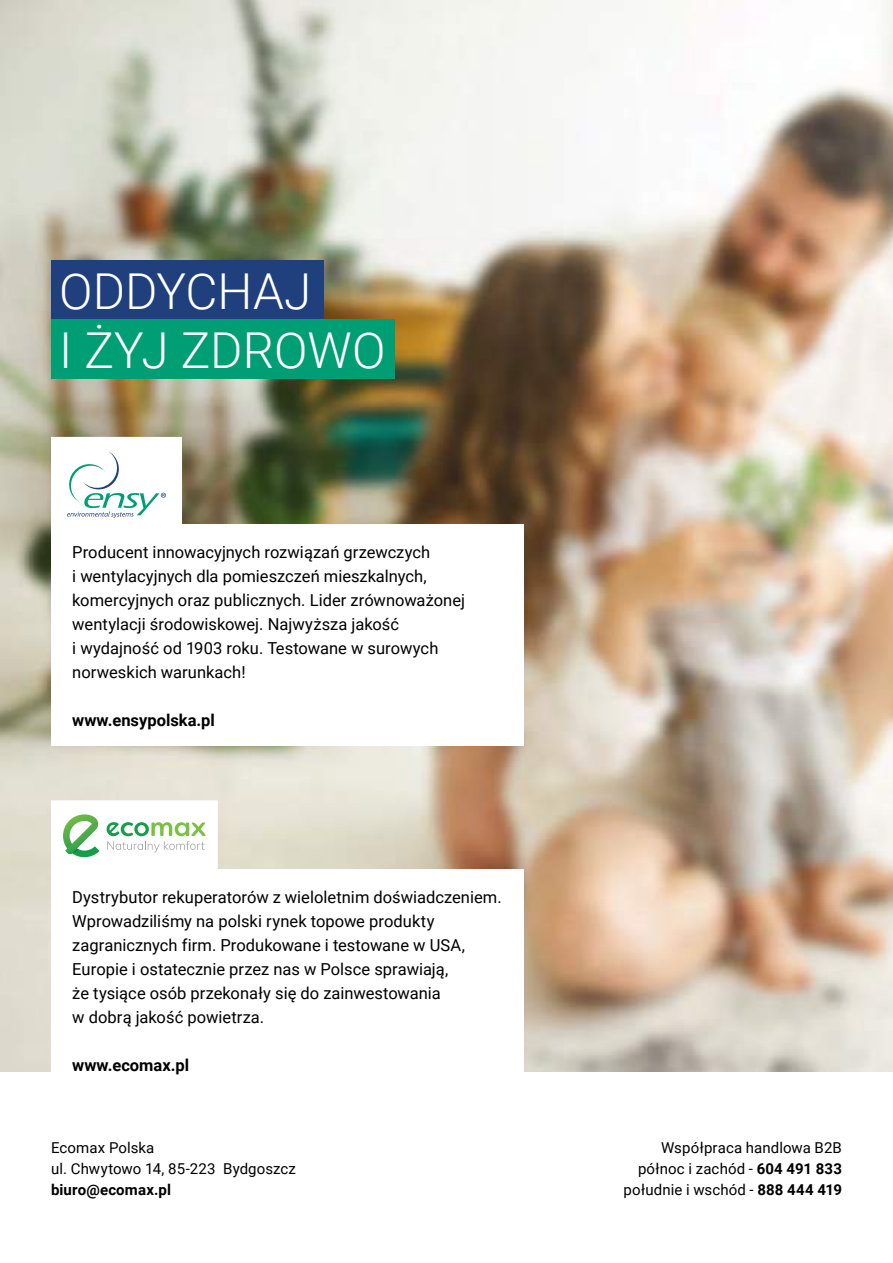
<style>
.page{position:relative;width:893px;height:1263px;background:#fff}
.page>*{position:absolute;margin:0;border:0;box-sizing:border-box;transform-origin:0 0}
.t1{font:300 49.5px/59.4px "Roboto";color:#fff}
.t2{font:16.5px/24px "Roboto";color:#000}
.t3{font:700 16.5px "Roboto";color:#000}
.t4{font:15px/21px "Roboto";letter-spacing:.005em;color:#000}
.t5{font:700 15px "Roboto";letter-spacing:.01em;color:#000}
.s1{font-weight:700}
</style>
<div class="page">
<img style="left:0;top:0;width:893px;height:1071px">
<div style="left:51px;top:800px;width:167px;height:71px;background:#fff;border:2px solid #fff"></div>
<div style="left:51px;top:261px;width:273px;height:59px;background:#1f407d"></div>
<div style="left:51px;top:320px;width:343px;height:59px;background:#009e75"></div>
<div style="left:51px;top:870px;width:472px;height:221px;background:#fff"></div>
<div style="left:51px;top:437px;width:131px;height:89px;background:#fff"></div>
<div style="left:51px;top:524px;width:472px;height:221px;background:#fff"></div>
<svg style="left:67px;top:451px;width:99px;height:67px"></svg>
<svg style="left:63px;top:814px;width:37px;height:43px"></svg>
<svg style="left:106px;top:822px;width:100px;height:30px"></svg>
<h1 class="t1" style="left:59px;top:260px;width:328px">ODDYCHAJ<br>I ŻYJ ZDROWO</h1>
<p class="t2" style="left:72px;top:539px;width:394px">Producent innowacyjnych rozwiązań grzewczych<br>i wentylacyjnych dla pomieszczeń mieszkalnych, komercyjnych oraz publicznych. Lider zrównoważonej wentylacji środowiskowej. Najwyższa jakość<br>i wydajność od 1903 roku. Testowane w surowych norweskich warunkach!</p>
<p class="t3" style="left:72px;top:708px;width:144px">www.ensypolska.pl</p>
<p class="t2" style="left:72px;top:885px;width:431px">Dystrybutor rekuperatorów z wieloletnim doświadczeniem.<br>Wprowadziliśmy na polski rynek topowe produkty zagranicznych firm. Produkowane i testowane w USA, Europie i ostatecznie przez nas w Polsce sprawiają,<br>że tysiące osób przekonały się do zainwestowania<br>w dobrą jakość powietrza.</p>
<p class="t3" style="left:72px;top:1054px;width:119px">www.ecomax.pl</p>
<p class="t4" style="left:51px;top:1136px;width:246px">Ecomax Polska<br>ul. Chwytowo 14, 85-223 Bydgoszcz</p>
<p class="t5" style="left:51px;top:1179px;width:122px">biuro@ecomax.pl</p>
<p class="t4" style="left:623px;top:1136px;width:220px;text-align:right">Współpraca handlowa B2B północ i zachód - <span class="s1">604 491 833 </span>południe i wschód - <span class="s1">888 444 419</span></p>
</div>
